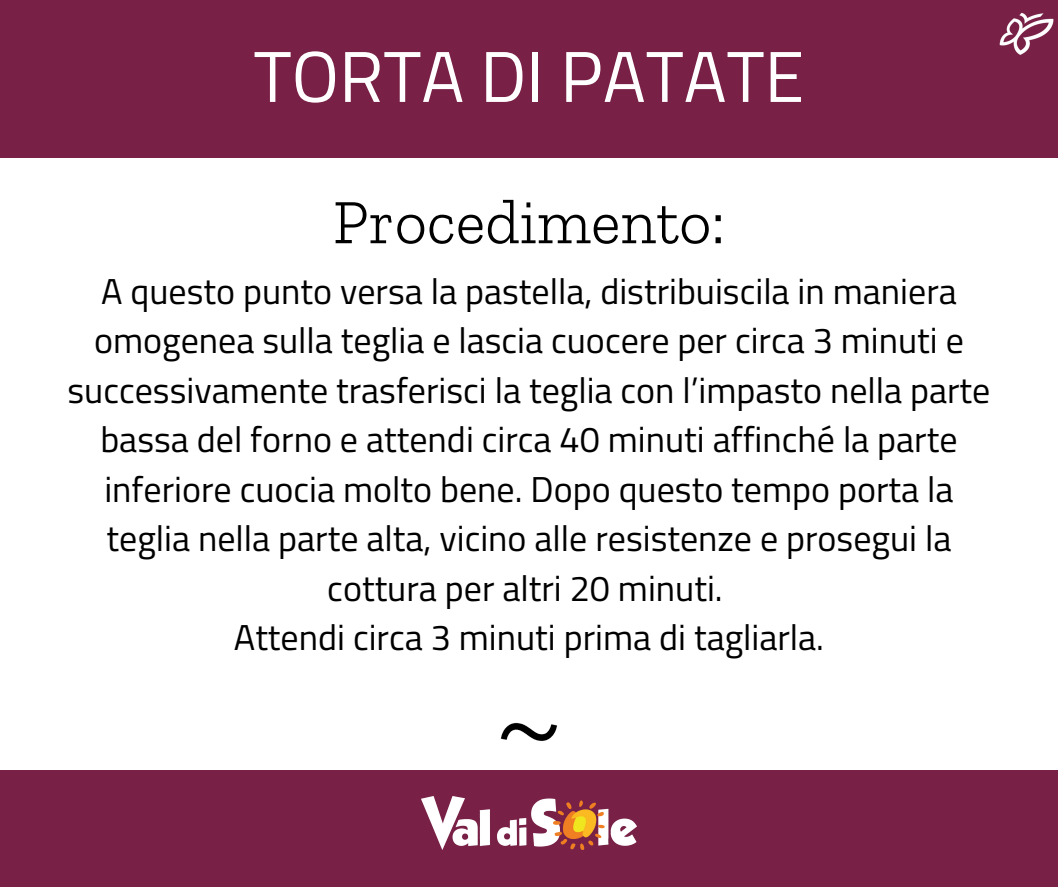
<style>
.page{position:relative;width:1058px;height:887px;background:#fff}
.page>*{position:absolute;margin:0;border:0;box-sizing:border-box;transform-origin:0 0}
.t1{font:72px "Titillium Web";color:#fff}
.t2{font:300 63px "Zilla Slab";color:#000}
.t3{font:36px/49.5px "Titillium Web";color:#000;text-align:center}
</style>
<div class="page">
<div style="left:0;top:0;width:1058px;height:886px;background:#782046"></div>
<div style="left:0;top:158px;width:1058px;height:611px;background:#fff"></div>
<img style="left:500px;top:722px;width:57px;height:19px">
<img style="left:421px;top:796px;width:216px;height:54px">
<img style="left:999px;top:12px;width:55px;height:43px">
<h1 class="t1" style="left:254px;top:20px;width:552px">TORTA DI PATATE</h1>
<h2 class="t2" style="left:333px;top:184px;width:393px">Procedimento:</h2>
<p class="t3" style="left:67px;top:265px;width:924px">A questo punto versa la pastella, distribuiscila in maniera omogenea sulla teglia e lascia cuocere per circa 3 minuti e successivamente trasferisci la teglia con l’impasto nella parte bassa del forno e attendi circa 40 minuti affinché la parte inferiore cuocia molto bene. Dopo questo tempo porta la teglia nella parte alta, vicino alle resistenze e prosegui la cottura per altri 20 minuti.<br>Attendi circa 3 minuti prima di tagliarla.</p>
</div>
